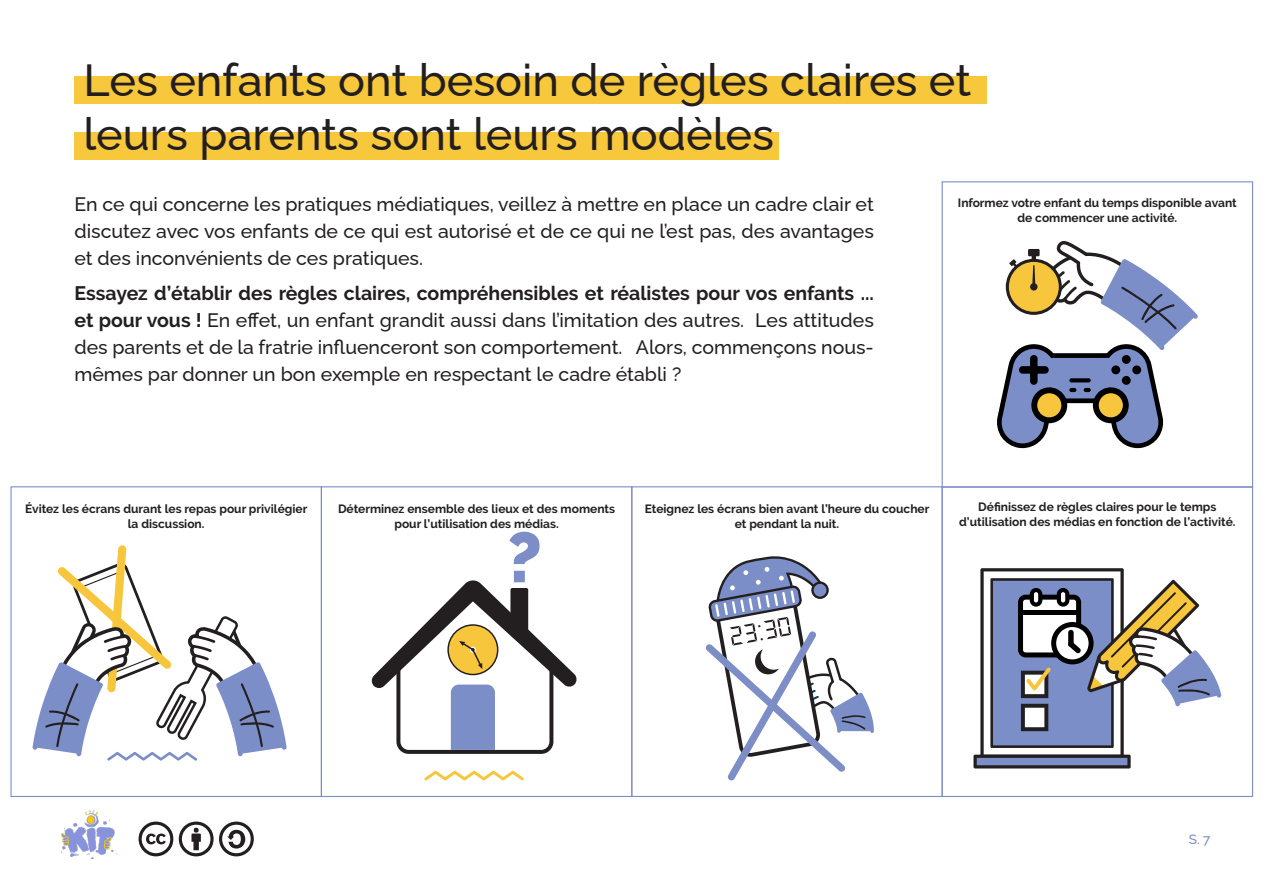
<style>
.page{position:relative;width:1263px;height:893px;background:#fff}
.page>*{position:absolute;margin:0;border:0;box-sizing:border-box;transform-origin:0 0}
.t1{font:500 45px/54px "Raleway";color:#231f20}
.Paragraphe_13pt{font:500 19.5px/27px "Raleway";color:#231f20;text-align:justify}
.t2{font:500 13.5px "Raleway";color:#7d8ec7}
.Descriptif{font:700 12px/15px "Raleway";color:#231f20;text-align:center}
.s1{font-weight:700}
</style>
<div class="page">
<div style="left:74px;top:76px;width:912px;height:28px;background:#f7c73c"></div>
<div style="left:74px;top:132px;width:705px;height:28px;background:#f7c73c"></div>
<div style="left:10px;top:486px;width:312px;height:311px;border:1px solid #7d8ec7"></div>
<div style="left:321px;top:486px;width:311px;height:311px;border:1px solid #7d8ec7"></div>
<div style="left:631px;top:486px;width:312px;height:311px;border:1px solid #7d8ec7"></div>
<div style="left:942px;top:181px;width:311px;height:307px;border:1px solid #7d8ec7"></div>
<svg style="left:32px;top:545px;width:255px;height:216px"></svg>
<svg style="left:424px;top:771px;width:100px;height:10px"></svg>
<svg style="left:371px;top:532px;width:206px;height:222px"></svg>
<svg style="left:705px;top:556px;width:169px;height:224px"></svg>
<svg style="left:973px;top:568px;width:248px;height:200px"></svg>
<svg style="left:997px;top:241px;width:201px;height:208px"></svg>
<img style="left:61px;top:810px;width:56px;height:49px">
<svg style="left:139px;top:822px;width:34px;height:34px"></svg>
<svg style="left:179px;top:822px;width:75px;height:34px"></svg>
<p class="t1" style="left:83px;top:48px;width:889px">Les enfants ont besoin de règles claires et leurs parents sont leurs modèles</p>
<p class="Paragraphe_13pt" style="left:74px;top:188px;width:801px">En ce qui concerne les pratiques médiatiques, veillez à mettre en place un cadre clair et discutez avec vos enfants de ce qui est autorisé et de ce qui ne l’est pas, des avantages et des inconvénients de ces pratiques.</p>
<p class="Paragraphe_13pt" style="left:74px;top:278px;width:801px"><span class="s1">Essayez d’établir des règles claires, compréhensibles et réalistes pour vos enfants ... et pour vous !</span> En effet, un enfant grandit aussi dans l’imitation des autres. Les attitudes des parents et de la fratrie influenceront son comportement. Alors, commençons nous&shy;mêmes par donner un bon exemple en respectant le cadre établi ?</p>
<p class="Descriptif" style="left:958px;top:196px;width:280px">Informez votre enfant du temps disponible avant de commencer une activité.</p>
<p class="Descriptif" style="left:25px;top:501px;width:284px">Évitez les écrans durant les repas pour privilégier la discussion.</p>
<p class="Descriptif" style="left:338px;top:501px;width:279px">Déterminez ensemble des lieux et des moments pour l’utilisation des médias.</p>
<p class="Descriptif" style="left:645px;top:501px;width:286px">Eteignez les écrans bien avant l’heure du coucher et pendant la nuit.</p>
<p class="Descriptif" style="left:959px;top:499px;width:278px">Définissez de règles claires pour le temps d’utilisation des médias en fonction de l’activité.</p>
<p class="t2" style="left:1189px;top:828px;width:23px">S. 7</p>
</div>
